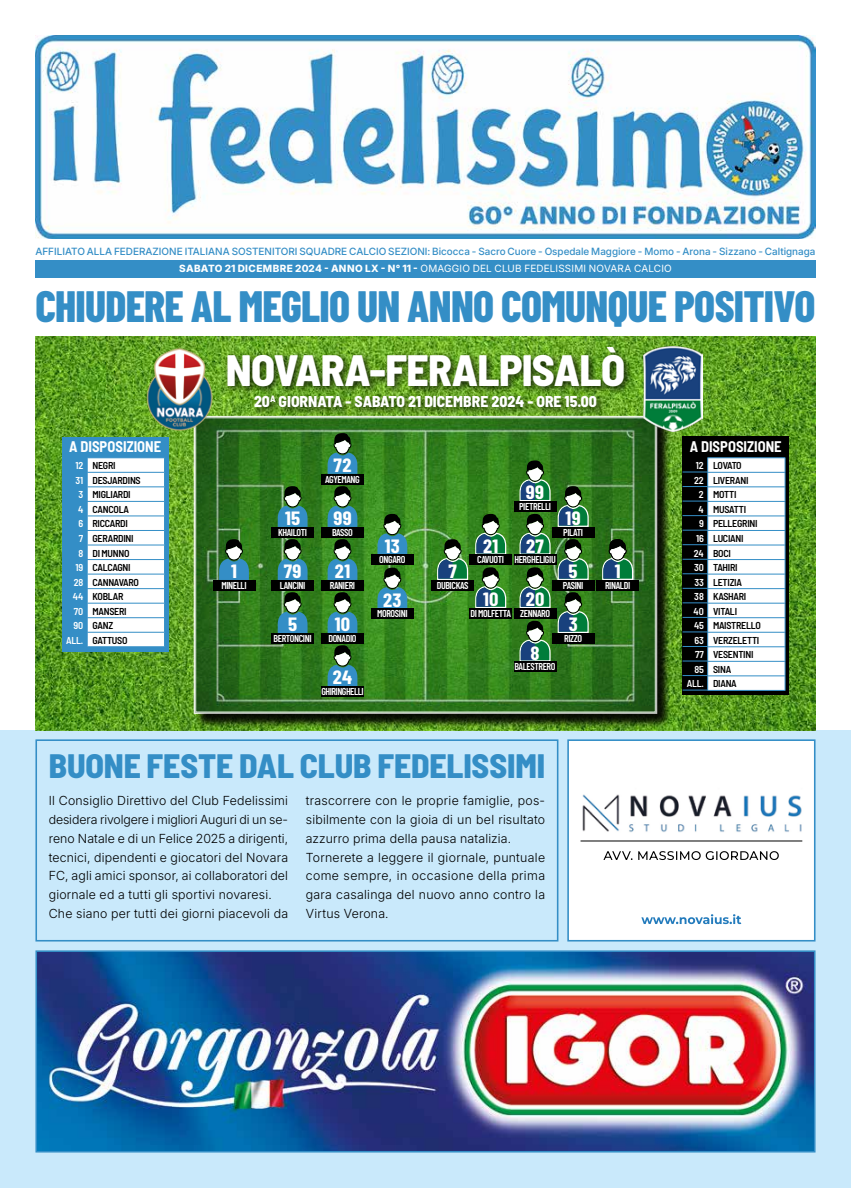
<style>
.page{position:relative;width:851px;height:1188px;background:#fff}
.page>*{position:absolute;margin:0;border:0;box-sizing:border-box;transform-origin:0 0}
.t1{font:800 43.75px "Barlow Condensed";letter-spacing:-.015em;color:#348ec6}
.t2{font:800 semi-condensed 43.75px "Barlow";letter-spacing:-.015em;color:#fff}
.t3{font:800 semi-condensed 33.75px "Barlow";letter-spacing:-.005em;color:#348ec6}
.t4{font:700 18.75px "Barlow Condensed";letter-spacing:.02em;color:#fff;scale:1.1 1}
.t5{font:800 semi-condensed 15.62px "Barlow";color:#fff}
.t6{font:700 semi-condensed 15px "Barlow";color:#fff}
.t7{font:300 12.5px/18.8px "Inter 18 pt";letter-spacing:.015em;color:#000}
.t8{font:600 semi-condensed 10px/14.5px "Barlow";letter-spacing:-.025em;color:#000}
.t9{font:600 10px "Barlow Condensed";letter-spacing:-.04em;color:#fff}
.t10{font:500 10px "Inter 18 pt";color:#348ec6}
.t11{font:10px "Inter 18 pt";letter-spacing:.02em;color:#fff}
.t12{font:600 semi-condensed 10px/14.5px "Barlow";letter-spacing:-.01em;color:#fff;text-align:right}
.s1{font-weight:800}
</style>
<div class="page">
<div style="left:0;top:730px;width:850px;height:457px;background:#c9e9fb"></div>
<img style="left:38px;top:953px;width:774px;height:196px">
<div style="left:35px;top:950px;width:780px;height:202px;border:2px solid #348ec6"></div>
<div style="left:35px;top:739px;width:523px;height:202px;background:#c9e9fb;border:2px solid #348ec6"></div>
<div style="left:568px;top:740px;width:246px;height:200px;background:#fff"></div>
<svg style="left:641px;top:914px;width:100px;height:9px"></svg>
<img style="left:582px;top:794px;width:220px;height:38px">
<svg style="left:604px;top:851px;width:174px;height:8px"></svg>
<hr style="left:580px;top:840px;width:222px;height:1px;background:#000">
<div style="left:567px;top:739px;width:248px;height:202px;border:2px solid #348ec6"></div>
<img style="left:35px;top:337px;width:780px;height:393px">
<div style="left:194px;top:416px;width:477px;height:312px;background:#000;opacity:.75"></div>
<img style="left:197px;top:419px;width:457px;height:291px">
<div style="left:194px;top:416px;width:463px;height:297px;border:2px solid #fff"></div>
<div style="left:682px;top:436px;width:106px;height:258px;background:#000"></div>
<hr style="left:707px;top:690px;width:78px;height:1px;background:#348ec6">
<svg style="left:682px;top:457px;width:103px;height:233px"></svg>
<img style="left:35px;top:36px;width:780px;height:202px">
<div style="left:223px;top:343px;width:409px;height:52px;background:#000;opacity:.75"></div>
<div style="left:251px;top:391px;width:355px;height:25px;background:#000;opacity:.75"></div>
<img style="left:145px;top:346px;width:68px;height:85px">
<div style="left:213px;top:579px;width:42px;height:11px;background:#000"></div>
<svg style="left:219px;top:539px;width:30px;height:40px"></svg>
<div style="left:371px;top:554px;width:42px;height:11px;background:#000"></div>
<svg style="left:377px;top:513px;width:30px;height:41px"></svg>
<div style="left:321px;top:632px;width:43px;height:11px;background:#000"></div>
<svg style="left:327px;top:592px;width:30px;height:40px"></svg>
<div style="left:321px;top:685px;width:43px;height:11px;background:#000"></div>
<svg style="left:327px;top:645px;width:30px;height:40px"></svg>
<div style="left:271px;top:632px;width:43px;height:11px;background:#000"></div>
<svg style="left:278px;top:592px;width:29px;height:40px"></svg>
<div style="left:321px;top:579px;width:43px;height:11px;background:#000"></div>
<svg style="left:327px;top:539px;width:30px;height:40px"></svg>
<div style="left:271px;top:579px;width:43px;height:11px;background:#000"></div>
<svg style="left:278px;top:539px;width:29px;height:40px"></svg>
<div style="left:321px;top:526px;width:43px;height:11px;background:#000"></div>
<svg style="left:327px;top:486px;width:30px;height:40px"></svg>
<div style="left:371px;top:608px;width:42px;height:11px;background:#000"></div>
<svg style="left:377px;top:567px;width:30px;height:41px"></svg>
<div style="left:321px;top:473px;width:43px;height:11px;background:#000"></div>
<svg style="left:327px;top:433px;width:30px;height:40px"></svg>
<div style="left:35px;top:260px;width:780px;height:17px;background:#348ec6"></div>
<img style="left:643px;top:346px;width:59px;height:85px">
<svg style="left:601px;top:539px;width:32px;height:40px"></svg>
<div style="left:596px;top:579px;width:43px;height:11px;background:#000"></div>
<svg style="left:557px;top:539px;width:32px;height:40px"></svg>
<div style="left:552px;top:579px;width:42px;height:11px;background:#000"></div>
<svg style="left:519px;top:513px;width:32px;height:41px"></svg>
<div style="left:513px;top:554px;width:43px;height:11px;background:#000"></div>
<svg style="left:557px;top:486px;width:32px;height:40px"></svg>
<div style="left:552px;top:526px;width:42px;height:11px;background:#000"></div>
<svg style="left:519px;top:460px;width:32px;height:41px"></svg>
<div style="left:513px;top:501px;width:43px;height:10px;background:#000"></div>
<svg style="left:557px;top:592px;width:32px;height:40px"></svg>
<div style="left:552px;top:632px;width:42px;height:11px;background:#000"></div>
<svg style="left:519px;top:567px;width:32px;height:41px"></svg>
<div style="left:513px;top:608px;width:43px;height:10px;background:#000"></div>
<svg style="left:519px;top:620px;width:32px;height:41px"></svg>
<div style="left:513px;top:661px;width:43px;height:11px;background:#000"></div>
<svg style="left:436px;top:539px;width:32px;height:40px"></svg>
<div style="left:431px;top:579px;width:43px;height:11px;background:#000"></div>
<svg style="left:474px;top:513px;width:33px;height:41px"></svg>
<div style="left:469px;top:554px;width:43px;height:11px;background:#000"></div>
<svg style="left:474px;top:567px;width:33px;height:41px"></svg>
<div style="left:469px;top:608px;width:43px;height:10px;background:#000"></div>
<div style="left:62px;top:437px;width:106px;height:214px;background:#348ec6"></div>
<svg style="left:87px;top:457px;width:78px;height:190px"></svg>
<div style="left:271px;top:526px;width:43px;height:11px;background:#000"></div>
<svg style="left:278px;top:486px;width:29px;height:40px"></svg>
<p class="t10" style="left:35px;top:244px;width:781px">AFFILIATO ALLA FEDERAZIONE ITALIANA SOSTENITORI SQUADRE CALCIO SEZIONI: Bicocca - Sacro Cuore - Ospedale Maggiore - Momo - Arona - Sizzano - Caltignaga</p>
<p class="t11" style="left:179px;top:261px;width:494px"><span class="s1">SABATO 21 DICEMBRE 2024 - ANNO LX - N° 11 -</span> OMAGGIO DEL CLUB FEDELISSIMI NOVARA CALCIO</p>
<h1 class="t1" style="left:35px;top:275px;width:781px">CHIUDERE AL MEGLIO UN ANNO COMUNQUE POSITIVO</h1>
<p class="t6" style="left:69px;top:435px;width:93px">A DISPOSIZIONE</p>
<p class="t12" style="left:66px;top:457px;width:19px">12<br>31<br>3<br>4<br>6<br>7<br>8<br>19<br>28<br>44<br>70<br>90<br>ALL.</p>
<p class="t8" style="left:92px;top:457px;width:50px">NEGRI<br>DESJARDINS<br>MIGLIARDI<br>CANCOLA<br>RICCARDI<br>GERARDINI<br>DI MUNNO<br>CALCAGNI<br>CANNAVARO<br>KOBLAR<br>MANSERI<br>GANZ<br>GATTUSO</p>
<h1 class="t2" style="left:226px;top:338px;width:400px">NOVARA-FERALPISALÒ</h1>
<p class="t5" style="left:254px;top:390px;width:344px">20<sup>A</sup> GIORNATA - SABATO 21 DICEMBRE 2024 - ORE 15.00</p>
<h3 class="t4" style="left:231px;top:557px;width:7px">1</h3>
<p class="t9" style="left:221px;top:577px;width:27px">MINELLI</p>
<h3 class="t4" style="left:333px;top:452px;width:18px">72</h3>
<p class="t9" style="left:325px;top:471px;width:36px">AGYEMANG</p>
<h3 class="t4" style="left:285px;top:504px;width:15px">15</h3>
<p class="t9" style="left:278px;top:524px;width:31px">KHAILOTI</p>
<h3 class="t4" style="left:333px;top:504px;width:18px">99</h3>
<p class="t9" style="left:332px;top:524px;width:22px">BASSO</p>
<h3 class="t4" style="left:283px;top:558px;width:18px">79</h3>
<p class="t9" style="left:280px;top:577px;width:27px">LANCINI</p>
<h3 class="t4" style="left:335px;top:557px;width:15px">21</h3>
<p class="t9" style="left:330px;top:577px;width:27px">RANIERI</p>
<h3 class="t4" style="left:385px;top:532px;width:15px">13</h3>
<p class="t9" style="left:379px;top:552px;width:28px">ONGARO</p>
<h3 class="t4" style="left:288px;top:611px;width:10px">5</h3>
<p class="t9" style="left:273px;top:630px;width:40px">BERTONCINI</p>
<h3 class="t4" style="left:335px;top:611px;width:16px">10</h3>
<p class="t9" style="left:328px;top:630px;width:30px">DONADIO</p>
<h3 class="t4" style="left:333px;top:664px;width:19px">24</h3>
<p class="t9" style="left:321px;top:683px;width:44px">GHIRINGHELLI</p>
<h3 class="t4" style="left:383px;top:586px;width:18px">23</h3>
<p class="t9" style="left:377px;top:606px;width:32px">MOROSINI</p>
<h3 class="t4" style="left:526px;top:479px;width:18px">99</h3>
<p class="t9" style="left:519px;top:499px;width:33px">PIETRELLI</p>
<h3 class="t4" style="left:483px;top:532px;width:15px">21</h3>
<p class="t9" style="left:477px;top:552px;width:28px">CAVUOTI</p>
<h3 class="t4" style="left:483px;top:586px;width:16px">10</h3>
<p class="t9" style="left:470px;top:606px;width:42px">DI MOLFETTA</p>
<h3 class="t4" style="left:526px;top:532px;width:18px">27</h3>
<p class="t9" style="left:514px;top:552px;width:43px">HERGHELIGIU</p>
<h3 class="t4" style="left:448px;top:557px;width:9px">7</h3>
<p class="t9" style="left:437px;top:577px;width:33px">DUBICKAS</p>
<h3 class="t4" style="left:525px;top:586px;width:19px">20</h3>
<p class="t9" style="left:520px;top:606px;width:31px">ZENNARO</p>
<h3 class="t4" style="left:530px;top:639px;width:10px">8</h3>
<p class="t9" style="left:514px;top:659px;width:42px">BALESTRERO</p>
<h3 class="t4" style="left:565px;top:505px;width:15px">19</h3>
<p class="t9" style="left:563px;top:524px;width:21px">PILATI</p>
<h3 class="t4" style="left:568px;top:558px;width:10px">5</h3>
<p class="t9" style="left:563px;top:577px;width:22px">PASINI</p>
<h3 class="t4" style="left:568px;top:611px;width:10px">3</h3>
<p class="t9" style="left:564px;top:630px;width:20px">RIZZO</p>
<h3 class="t4" style="left:614px;top:557px;width:7px">1</h3>
<p class="t9" style="left:601px;top:577px;width:34px">GASPARINI</p>
<p class="t9" style="left:605px;top:577px;width:27px">RINALDI</p>
<h2 class="t3" style="left:49px;top:741px;width:498px">BUONE FESTE DAL CLUB FEDELISSIMI</h2>
<p class="t7" style="left:49px;top:790px;width:241px">Il Consiglio Direttivo del Club Fedelissimi desidera rivolgere i migliori Auguri di un se&shy;reno Natale e di un Felice 2025 a dirigenti, tecnici, dipendenti e giocatori del Novara FC, agli amici sponsor, ai collaboratori del giornale ed a tutti gli sportivi novaresi.<br>Che siano per tutti dei giorni piacevoli da</p>
<p class="t7" style="left:306px;top:790px;width:241px">trascorrere con le proprie famiglie, pos&shy;sibilmente con la gioia di un bel risultato azzurro prima della pausa natalizia.<br>Tornerete a leggere il giornale, puntuale come sempre, in occasione della prima gara casalinga del nuovo anno contro la Virtus Verona.</p>
<p class="t6" style="left:689px;top:435px;width:93px">A DISPOSIZIONE</p>
<p class="t12" style="left:686px;top:457px;width:19px">12<br>22<br>2<br>4<br>9<br>16<br>24<br>30<br>33<br>38<br>40<br>45<br>63<br>77<br>85<br>ALL.</p>
<p class="t8" style="left:713px;top:457px;width:49px">LOVATO<br>LIVERANI<br>MOTTI<br>MUSATTI<br>PELLEGRINI<br>LUCIANI<br>BOCI<br>TAHIRI<br>LETIZIA<br>KASHARI<br>VITALI<br>MAISTRELLO<br>VERZELETTI<br>VESENTINI<br>SINA<br>DIANA</p>
</div>
